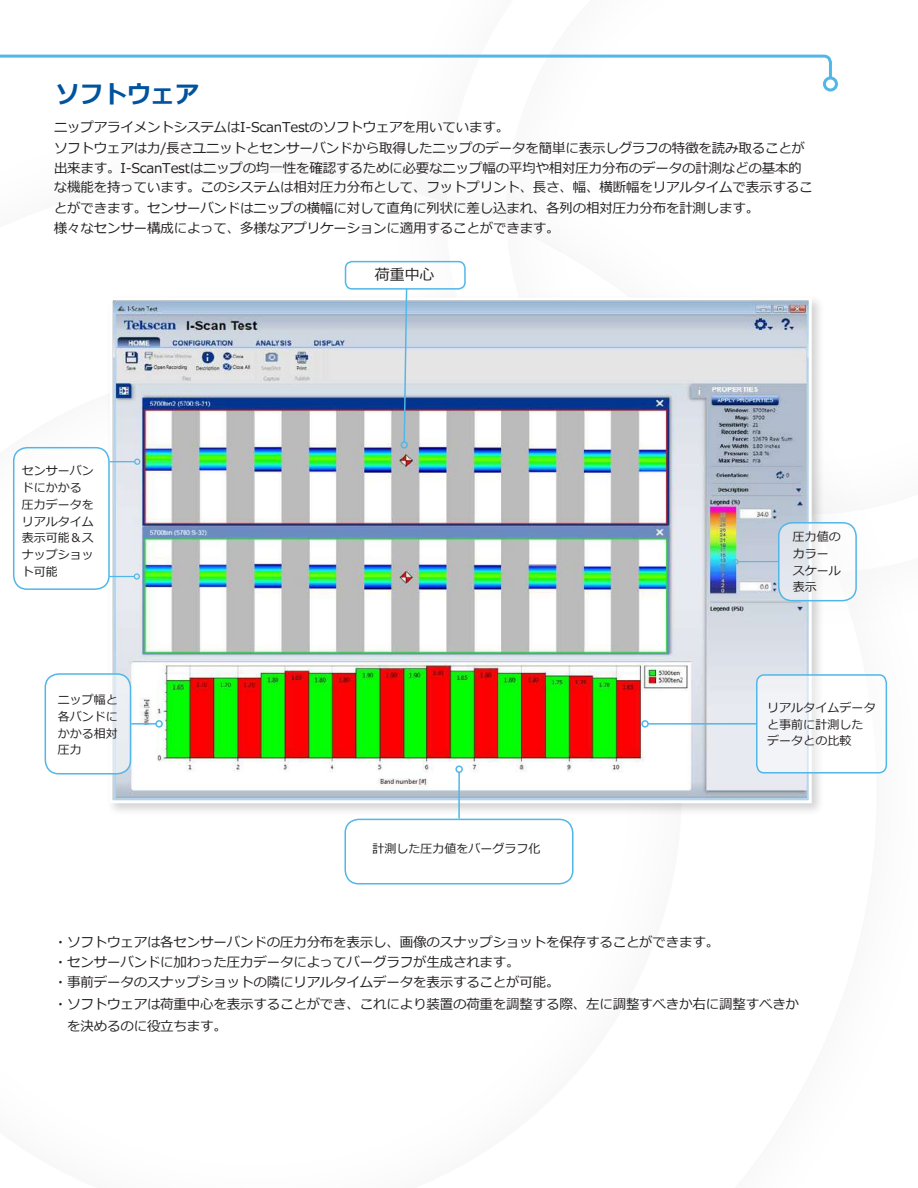
<style>
.page{position:relative;width:918px;height:1188px;background:#fff}
.page>*{position:absolute;margin:0;border:0;box-sizing:border-box;transform-origin:0 0}
.t1{font:700 24px "Meiryo";letter-spacing:-.005em;color:#01539e}
.t2{font:15px "Meiryo";color:#231f20}
.t3{font:13.5px/20.2px "Meiryo";letter-spacing:-.015em;color:#231f20}
.t4{font:12px/16.8px "Meiryo";color:#231f20}
</style>
<div class="page">
<div style="left:106px;top:294px;width:718px;height:522px;background:#231f20;opacity:.2"></div>
<img style="left:114px;top:301px;width:694px;height:498px">
<div style="left:110px;top:297px;width:702px;height:506px;border:3px solid #fff"></div>
<svg style="left:0;top:54px;width:833px;height:27px"></svg>
<div style="left:823px;top:76px;width:15px;height:16px;border:3px solid #50b7e8;border-radius:50%"></div>
<hr style="left:648px;top:723px;width:108px;height:2px;background:#50b7e8">
<svg style="left:640px;top:718px;width:10px;height:11px"></svg>
<hr style="left:738px;top:561px;width:41px;height:1px;background:#50b7e8">
<svg style="left:732px;top:558px;width:8px;height:7px"></svg>
<svg style="left:110px;top:457px;width:32px;height:9px"></svg>
<svg style="left:755px;top:673px;width:133px;height:101px"></svg>
<svg style="left:779px;top:523px;width:77px;height:78px"></svg>
<div style="left:778px;top:522px;width:79px;height:79px;border:2px solid #50b7e8;border-radius:14px"></div>
<svg style="left:45px;top:674px;width:86px;height:100px"></svg>
<div style="left:45px;top:673px;width:86px;height:101px;border:2px solid #50b7e8;border-radius:14px"></div>
<div style="left:14px;top:448px;width:95px;height:141px;background:#fff;border-radius:14px"></div>
<div style="left:13px;top:447px;width:97px;height:143px;border:2px solid #50b7e8;border-radius:14px"></div>
<div style="left:344px;top:819px;width:230px;height:66px;border:2px solid #50b7e8;border-radius:14px"></div>
<div style="left:345px;top:261px;width:121px;height:29px;border:2px solid #50b7e8;border-radius:7px"></div>
<hr style="left:131px;top:723px;width:25px;height:2px;background:#50b7e8">
<svg style="left:154px;top:718px;width:10px;height:11px"></svg>
<hr style="left:458px;top:772px;width:2px;height:47px;background:#50b7e8">
<svg style="left:454px;top:764px;width:10px;height:11px"></svg>
<svg style="left:399px;top:287px;width:10px;height:163px;background:#abc2d5"></svg>
<svg style="left:109px;top:572px;width:32px;height:8px"></svg>
<h1 class="t1" style="left:56px;top:78px;width:145px">ソフトウェア</h1>
<p class="t3" style="left:54px;top:117px;width:760px">ニップアライメントシステムはI-ScanTestのソフトウェアを用いています。<br>ソフトウェアは力/長さユニットとセンサーバンドから取得したニップのデータを簡単に表示しグラフの特徴を読み取ることが出来ます。I-ScanTestはニップの均一性を確認するために必要なニップ幅の平均や相対圧力分布のデータの計測などの基本的な機能を持っています。このシステムは相対圧力分布として、フットプリント、長さ、幅、横断幅をリアルタイムで表示することができます。センサーバンドはニップの横幅に対して直角に列状に差し込まれ、各列の相対圧力分布を計測します。<br>様々なセンサー構成によって、多様なアプリケーションに適用することができます。</p>
<p class="t4" style="left:22px;top:463px;width:73px">センサーバンドにかかる圧力データをリアルタイム表示可能＆スナップショット可能</p>
<p class="t4" style="left:58px;top:692px;width:61px;text-align:justify">ニップ幅と各バンドにかかる相対圧力</p>
<p class="t2" style="left:375px;top:264px;width:61px">荷重中心</p>
<p class="t4" style="left:373px;top:841px;width:169px">計測した圧力値をバーグラフ化</p>
<p class="t4" style="left:793px;top:529px;width:49px">圧力値のカラースケール表示</p>
<p class="t4" style="left:767px;top:700px;width:110px">リアルタイムデータと事前に計測したデータとの比較</p>
<p class="t3" style="left:54px;top:932px;width:667px">・ソフトウェアは各センサーバンドの圧力分布を表示し、画像のスナップショットを保存することができます。・センサーバンドに加わった圧力データによってバーグラフが生成されます。<br>・事前データのスナップショットの隣にリアルタイムデータを表示することが可能。</p>
<p class="t3" style="left:67px;top:994px;width:733px;line-height:21.9px;text-indent:-13px">・ソフトウェアは荷重中心を表示することができ、これにより装置の荷重を調整する際、左に調整すべきか右に調整すべきかを決めるのに役立ちます。</p>
</div>
